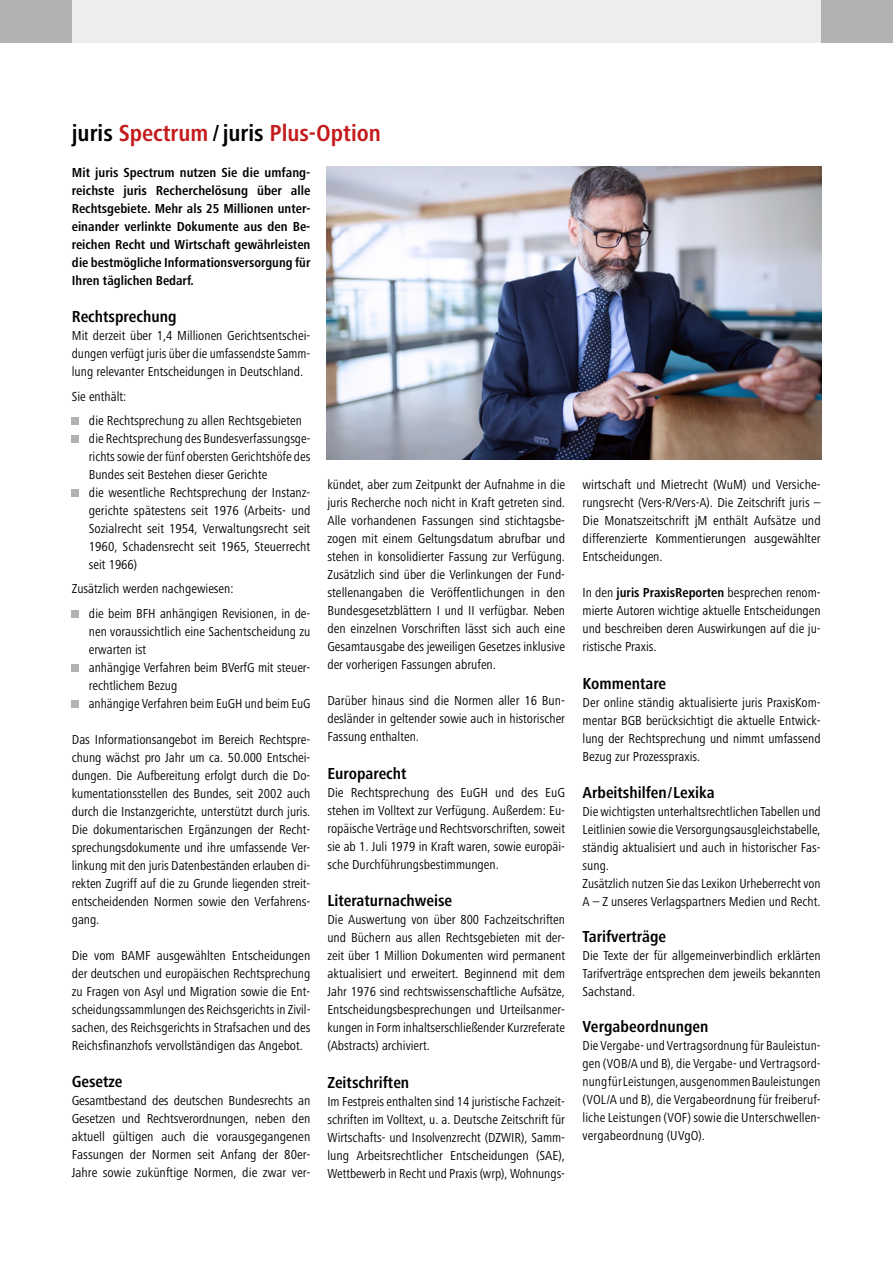
<style>
.page{position:relative;width:893px;height:1263px;background:#fff}
.page>*{position:absolute;margin:0;border:0;box-sizing:border-box;transform-origin:0 0}
.t1{font:700 condensed 24px "Frutiger Next Pro";color:#c51a1b}
.t2{font:700 condensed 16.5px "Frutiger Next Pro";color:#000}
.t3{font:condensed 13.5px/18px "Frutiger Next Pro";color:#000;text-align:justify}
.t4{font:700 condensed 13.5px/18px "Frutiger Next Pro";color:#000;text-align:justify}
.s1{color:#000}
.s2{font-weight:700}
</style>
<div class="page">
<div style="left:0;top:0;width:893px;height:43px;background:#b3b2b2"></div>
<div style="left:72px;top:0;width:749px;height:43px;background:#ededed"></div>
<div style="left:72px;top:418px;width:7px;height:7px;background:#b3b2b2"></div>
<div style="left:72px;top:436px;width:7px;height:7px;background:#b3b2b2"></div>
<div style="left:72px;top:490px;width:7px;height:7px;background:#b3b2b2"></div>
<div style="left:72px;top:611px;width:7px;height:7px;background:#b3b2b2"></div>
<div style="left:72px;top:665px;width:7px;height:7px;background:#b3b2b2"></div>
<div style="left:72px;top:701px;width:7px;height:7px;background:#b3b2b2"></div>
<img style="left:327px;top:167px;width:494px;height:292px">
<h1 class="t1" style="left:72px;top:119px;width:311px"><span class="s1">juris</span> Spectrum <span class="s1">/ juris</span> Plus-Option</h1>
<p class="t4" style="left:72px;top:163px;width:240px">Mit juris Spectrum nutzen Sie die umfang&shy;reichste juris Recherchelösung über alle Rechtsgebiete. Mehr als 25 Millionen unter&shy;einander verlinkte Dokumente aus den Be&shy;reichen Recht und Wirtschaft gewährleisten die bestmögliche Informationsversorgung für Ihren täglichen Bedarf.</p>
<p class="t2" style="left:72px;top:307px;width:106px">Rechtsprechung</p>
<p class="t3" style="left:72px;top:327px;width:240px">Mit derzeit über 1,4 Millionen Gerichtsentschei&shy;dungen verfügt juris über die umfassendste Samm&shy;lung relevanter Entscheidungen in Deutschland.</p>
<p class="t3" style="left:89px;top:384px;width:215px;line-height:24.3px;text-indent:-17px">Sie enthält:<br>die Rechtsprechung zu allen Rechtsgebieten</p>
<p class="t3" style="left:89px;top:429px;width:223px;text-align:left">die Rechtsprechung des Bundesverfassungsge&shy;richts sowie der fünf obersten Gerichtshöfe des Bundes seit Bestehen dieser Gerichte<br>die wesentliche Rechtsprechung der Instanz&shy;gerichte spätestens seit 1976 (Arbeits- und Sozialrecht seit 1954, Verwaltungsrecht seit 1960, Schadensrecht seit 1965, Steuerrecht seit 1966)</p>
<p class="t3" style="left:89px;top:577px;width:223px;line-height:24.3px;text-indent:-17px">Zusätzlich werden nachgewiesen:<br>die beim BFH anhängigen Revisionen, in de-</p>
<p class="t3" style="left:89px;top:622px;width:223px;text-align:left">nen voraussichtlich eine Sachentscheidung zu erwarten ist<br>anhängige Verfahren beim BVerfG mit steuer&shy;rechtlichem Bezug<br>anhängige Verfahren beim EuGH und beim EuG</p>
<p class="t3" style="left:72px;top:730px;width:240px">Das Informationsangebot im Bereich Rechtspre&shy;chung wächst pro Jahr um ca. 50.000 Entschei&shy;dungen. Die Aufbereitung erfolgt durch die Do&shy;kumentationsstellen des Bundes, seit 2002 auch durch die Instanzgerichte, unterstützt durch juris.<br>Die dokumentarischen Ergänzungen der Recht&shy;sprechungsdokumente und ihre umfassende Ver&shy;linkung mit den juris Datenbeständen erlauben di&shy;rekten Zugriff auf die zu Grunde liegenden streit&shy;entscheidenden Normen sowie den Verfahrens&shy;gang.</p>
<p class="t3" style="left:72px;top:946px;width:240px">Die vom BAMF ausgewählten Entscheidungen der deutschen und europäischen Rechtsprechung zu Fragen von Asyl und Migration sowie die Ent&shy;scheidungssammlungen des Reichsgerichts in Zivil&shy;sachen, des Reichsgerichts in Strafsachen und des Reichsfinanzhofs vervollständigen das Angebot.</p>
<p class="t2" style="left:72px;top:1072px;width:52px">Gesetze</p>
<p class="t3" style="left:72px;top:1092px;width:240px">Gesamtbestand des deutschen Bundesrechts an Gesetzen und Rechtsverordnungen, neben den aktuell gültigen auch die vorausgegangenen Fassungen der Normen seit Anfang der 80er-Jahre sowie zukünftige Normen, die zwar ver-</p>
<p class="t3" style="left:327px;top:476px;width:239px">kündet, aber zum Zeitpunkt der Aufnahme in die juris Recherche noch nicht in Kraft getreten sind.<br>Alle vorhandenen Fassungen sind stichtagsbe&shy;zogen mit einem Geltungsdatum abrufbar und stehen in konsolidierter Fassung zur Verfügung.<br>Zusätzlich sind über die Verlinkungen der Fund&shy;stellenangaben die Veröffentlichungen in den Bundesgesetzblättern I und II verfügbar. Neben den einzelnen Vorschriften lässt sich auch eine Gesamtausgabe des jeweiligen Gesetzes inklusive der vorherigen Fassungen abrufen.</p>
<p class="t3" style="left:327px;top:692px;width:239px">Darüber hinaus sind die Normen aller 16 Bun&shy;desländer in geltender sowie auch in historischer Fassung enthalten.</p>
<p class="t2" style="left:327px;top:764px;width:81px">Europarecht</p>
<p class="t3" style="left:327px;top:783px;width:239px">Die Rechtsprechung des EuGH und des EuG stehen im Volltext zur Verfügung. Außerdem: Eu&shy;ropäische Verträge und Rechtsvorschriften, soweit sie ab 1. Juli 1979 in Kraft waren, sowie europäi&shy;sche Durchführungsbestimmungen.</p>
<p class="t2" style="left:327px;top:891px;width:126px">Literaturnachweise</p>
<p class="t3" style="left:327px;top:911px;width:239px">Die Auswertung von über 800 Fachzeitschriften und Büchern aus allen Rechtsgebieten mit der&shy;zeit über 1 Million Dokumenten wird permanent aktualisiert und erweitert. Beginnend mit dem Jahr 1976 sind rechtswissenschaftliche Aufsätze, Entscheidungsbesprechungen und Urteilsanmer&shy;kungen in Form inhaltserschließender Kurzreferate (Abstracts) archiviert.</p>
<p class="t2" style="left:327px;top:1073px;width:83px">Zeitschriften</p>
<p class="t3" style="left:327px;top:1092px;width:239px">Im Festpreis enthalten sind 14 juristische Fachzeit&shy;schriften im Volltext, u. a. Deutsche Zeitschrift für Wirtschafts- und Insolvenzrecht (DZWIR), Samm&shy;lung Arbeitsrechtlicher Entscheidungen (SAE), Wettbewerb in Recht und Praxis (wrp), Wohnungs-</p>
<p class="t3" style="left:583px;top:476px;width:240px">wirtschaft und Mietrecht (WuM) und Versiche&shy;rungsrecht (Vers-R/Vers-A). Die Zeitschrift juris – Die Monatszeitschrift jM enthält Aufsätze und differenzierte Kommentierungen ausgewählter Entscheidungen.</p>
<p class="t3" style="left:583px;top:584px;width:240px">In den <span class="s2">juris PraxisReporten</span> besprechen renom&shy;mierte Autoren wichtige aktuelle Entscheidungen und beschreiben deren Auswirkungen auf die ju&shy;ristische Praxis.</p>
<p class="t2" style="left:583px;top:674px;width:85px">Kommentare</p>
<p class="t3" style="left:583px;top:693px;width:240px">Der online ständig aktualisierte juris PraxisKom&shy;mentar BGB berücksichtigt die aktuelle Entwick&shy;lung der Rechtsprechung und nimmt umfassend Bezug zur Prozesspraxis.</p>
<p class="t2" style="left:583px;top:783px;width:134px">Arbeitshilfen/Lexika</p>
<p class="t3" style="left:583px;top:803px;width:240px;text-align:left">Die wichtigsten unterhaltsrechtlichen Tabellen und Leitlinien sowie die Versorgungsausgleichstabelle, ständig aktualisiert und auch in historischer Fas&shy;sung.<br>Zusätzlich nutzen Sie das Lexikon Urheberrecht von A – Z unseres Verlagspartners Medien und Recht.</p>
<p class="t2" style="left:583px;top:927px;width:85px">Tarifverträge</p>
<p class="t3" style="left:583px;top:947px;width:240px">Die Texte der für allgemeinverbindlich erklärten Tarifverträge entsprechen dem jeweils bekannten Sachstand.</p>
<p class="t2" style="left:583px;top:1017px;width:128px">Vergabeordnungen</p>
<p class="t3" style="left:583px;top:1037px;width:240px">Die Vergabe- und Vertragsordnung für Bauleistun&shy;gen (VOB/A und B), die Vergabe- und Vertragsord&shy;nung für Leistungen, ausgenommen Bauleistungen (VOL/A und B), die Vergabeordnung für freiberuf&shy;liche Leistungen (VOF) sowie die Unterschwellen&shy;vergabeordnung (UVgO).</p>
</div>
